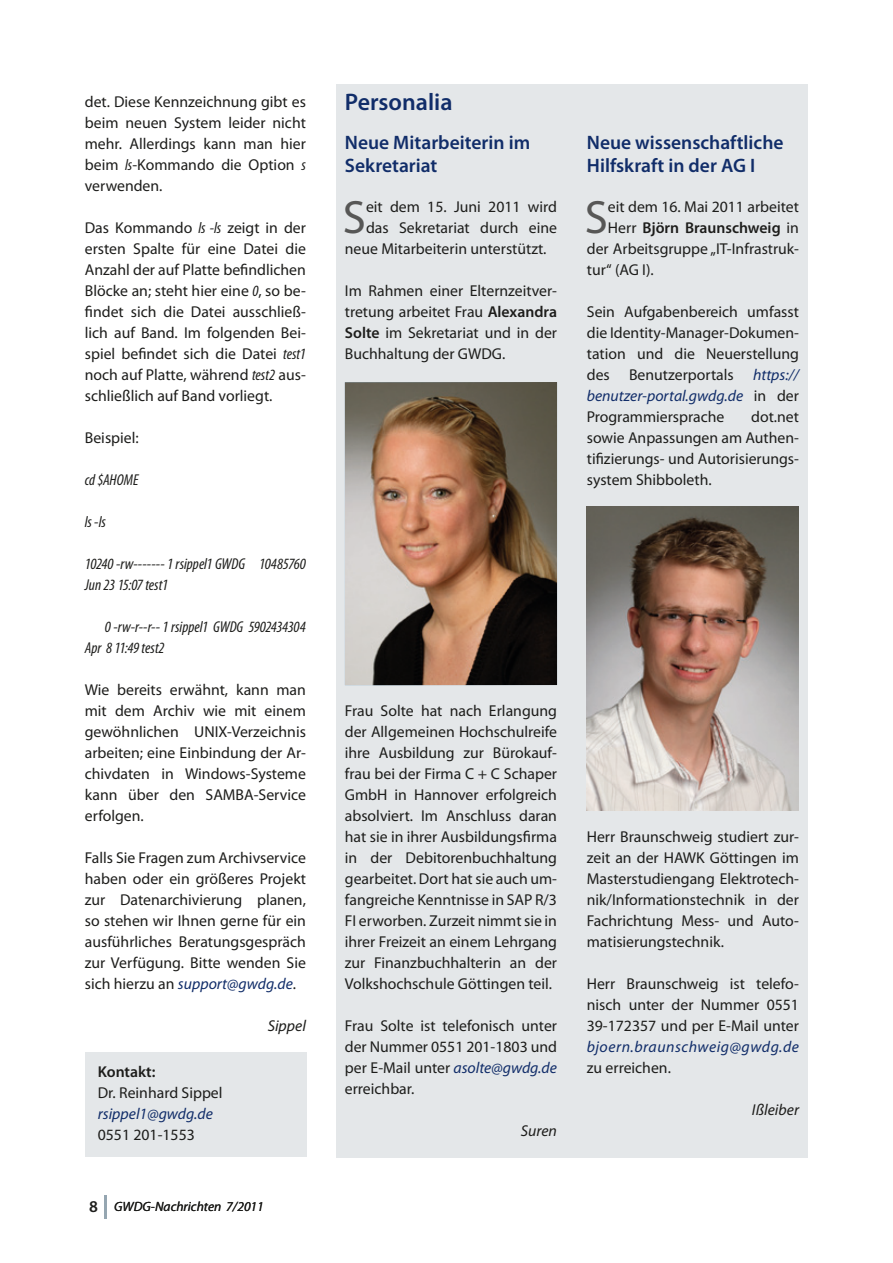
<style>
.page{position:relative;width:893px;height:1263px;background:#fff}
.page>*{position:absolute;margin:0;border:0;box-sizing:border-box;transform-origin:0 0}
.t1{font:46.95px "Myriad Pro";color:#575756}
.t2{font:600 24px "Myriad Pro";color:#112d69}
.t3{font:600 19.5px/23.4px "Myriad Pro";color:#112d69}
.t4{font:15.75px/21px "Myriad Pro";color:#1d1d1b;text-align:justify}
.t5{font:italic condensed 15.75px/21px "Myriad Pro";letter-spacing:-.01em;color:#1d1d1b}
.t6{font:600 15.75px "Myriad Pro";color:#1d1d1b}
.t7{font:italic 15.75px "Myriad Pro";letter-spacing:.03em;color:#112d69}
.t8{font:italic 15.75px "Myriad Pro";color:#1d1d1b}
.t9{font:italic 15.75px "Myriad Pro";color:#112d69}
.t10{font:italic 13.5px "Myriad Pro";color:#1d1d1b}
.s1{font-style:italic;font-stretch:condensed}
.s2{font-style:italic;color:#112d69}
.s3{font-weight:600;font-style:normal;font-size:16.5px}
.s4{font-weight:600}
.s5{font-weight:400}
</style>
<div class="page">
<hr style="left:104px;top:1195px;width:3px;height:23px;background:#95a6b1">
<div style="left:336px;top:84px;width:471px;height:1074px;background:#e4e7e9"></div>
<img style="left:345px;top:382px;width:212px;height:303px">
<div style="left:85px;top:1052px;width:221px;height:104px;background:#e4e7e9"></div>
<img style="left:587px;top:507px;width:212px;height:303px">
<p class="t4" style="left:85px;top:91px;width:223px">det. Diese Kennzeichnung gibt es beim neuen System leider nicht mehr. Allerdings kann man hier beim <span class="s1">ls</span>-Kommando die Option <span class="s1">s </span>verwenden.</p>
<p class="t4" style="left:85px;top:217px;width:223px">Das Kommando <span class="s1">ls -ls</span> zeigt in der ersten Spalte für eine Datei die Anzahl der auf Platte befindlichen Blöcke an; steht hier eine <span class="s1">0</span>, so be&shy;findet sich die Datei ausschließ&shy;lich auf Band. Im folgenden Bei&shy;spiel befindet sich die Datei <span class="s1">test1 </span>noch auf Platte, während <span class="s1">test2</span> aus&shy;schließlich auf Band vorliegt.</p>
<p class="t4" style="left:85px;top:427px;width:55px">Beispiel:</p>
<p class="t5" style="left:85px;top:469px;width:55px">cd $AHOME</p>
<p class="t5" style="left:85px;top:511px;width:23px">ls -ls</p>
<p class="t5" style="left:85px;top:553px;width:223px">10240 -rw------- 1 rsippel1 GWDG 10485760<br>Jun 23 15:07 test1</p>
<p class="t5" style="left:85px;top:616px;width:222px;text-indent:20px">0 -rw-r--r-- 1 rsippel1 GWDG 5902434304<br>Apr 8 11:49 test2</p>
<p class="t4" style="left:85px;top:679px;width:223px">Wie bereits erwähnt, kann man mit dem Archiv wie mit einem gewöhnlichen UNIX-Verzeichnis arbeiten; eine Einbindung der Ar&shy;chivdaten in Windows-Systeme kann über den SAMBA-Service erfolgen.</p>
<p class="t4" style="left:85px;top:847px;width:223px">Falls Sie Fragen zum Archivservice haben oder ein größeres Projekt zur Datenarchivierung planen, so stehen wir Ihnen gerne für ein ausführliches Beratungsgespräch zur Verfügung. Bitte wenden Sie sich hierzu an <span class="s2">support@gwdg.de</span>.</p>
<p class="t8" style="left:268px;top:1016px;width:40px">Sippel</p>
<p class="t6" style="left:98px;top:1061px;width:59px">Kontakt:</p>
<p class="t4" style="left:98px;top:1081px;width:126px">Dr. Reinhard Sippel</p>
<p class="t9" style="left:98px;top:1103px;width:117px">rsippel1@gwdg.de</p>
<p class="t4" style="left:98px;top:1123px;width:99px">0551 201-1553</p>
<p class="t10" style="left:89px;top:1198px;width:176px"><span class="s3">8</span> GWDG-Nachrichten 7/2011</p>
<h2 class="t2" style="left:345px;top:87px;width:109px">Personalia</h2>
<p class="t3" style="left:345px;top:130px;width:187px">Neue Mitarbeiterin im<br>Sekretariat</p>
<h1 class="t1" style="left:343px;top:188px;width:25px">S</h1>
<p class="t4" style="left:366px;top:196px;width:193px">eit dem 15. Juni 2011 wird</p>
<p class="t4" style="left:366px;top:217px;width:193px">das Sekretariat durch eine</p>
<p class="t4" style="left:345px;top:238px;width:203px">neue Mitarbeiterin unterstützt.</p>
<p class="t4" style="left:345px;top:280px;width:214px">Im Rahmen einer Elternzeitver&shy;tretung arbeitet Frau <span class="s4">Alexandra Solte</span> im Sekretariat und in der Buchhaltung der GWDG.</p>
<p class="t3" style="left:587px;top:130px;width:198px">Neue wissenschaftliche<br>Hilfskraft in der AG I</p>
<h1 class="t1" style="left:585px;top:188px;width:25px">S</h1>
<p class="t4" style="left:608px;top:196px;width:193px">eit dem 16. Mai 2011 arbeitet</p>
<p class="t6" style="left:608px;top:218px;width:193px"><span class="s5">Herr</span> Björn Braunschweig <span class="s5">in</span></p>
<p class="t4" style="left:587px;top:238px;width:214px">der Arbeitsgruppe „IT-Infrastruk-</p>
<p class="t4" style="left:587px;top:259px;width:68px">tur“ (AG I).</p>
<p class="t4" style="left:587px;top:301px;width:214px">Sein Aufgabenbereich umfasst die Identity-Manager-Dokumen&shy;tation und die Neuerstellung des Benutzerportals <span class="s2">https:// benutzer-portal.gwdg.de</span> in der Programmiersprache</p>
<p class="t4" style="left:587px;top:406px;width:214px;text-indent:164px">dot.net sowie Anpassungen am Authen&shy;tifizierungs- und Autorisierungs&shy;system Shibboleth.</p>
<p class="t4" style="left:345px;top:700px;width:214px">Frau Solte hat nach Erlangung der Allgemeinen Hochschulreife ihre Ausbildung zur Bürokauf&shy;frau bei der Firma C + C Schaper GmbH in Hannover erfolgreich absolviert. Im Anschluss daran hat sie in ihrer Ausbildungsfirma in der Debitorenbuchhaltung gearbeitet. Dort hat sie auch um&shy;fangreiche Kenntnisse in SAP R/3<br>FI erworben. Zurzeit nimmt sie in ihrer Freizeit an einem Lehrgang zur Finanzbuchhalterin an der Volkshochschule Göttingen teil.</p>
<p class="t4" style="left:345px;top:1015px;width:214px">Frau Solte ist telefonisch unter der Nummer 0551 201-1803 und per E-Mail unter <span class="s2">asolte@gwdg.de </span>erreichbar.</p>
<p class="t8" style="left:521px;top:1121px;width:38px">Suren</p>
<p class="t4" style="left:587px;top:826px;width:214px">Herr Braunschweig studiert zur&shy;zeit an der HAWK Göttingen im Masterstudiengang Elektrotech&shy;nik/Informationstechnik in der Fachrichtung Mess- und Auto&shy;matisierungstechnik.</p>
<p class="t4" style="left:587px;top:973px;width:214px">Herr Braunschweig ist telefo&shy;nisch unter der Nummer 0551<br>39-172357 und per E-Mail unter</p>
<p class="t7" style="left:587px;top:1037px;width:214px">bjoern.braunschweig@gwdg.de</p>
<p class="t4" style="left:587px;top:1057px;width:86px">zu erreichen.</p>
<p class="t8" style="left:752px;top:1100px;width:49px">Ißleiber</p>
</div>
